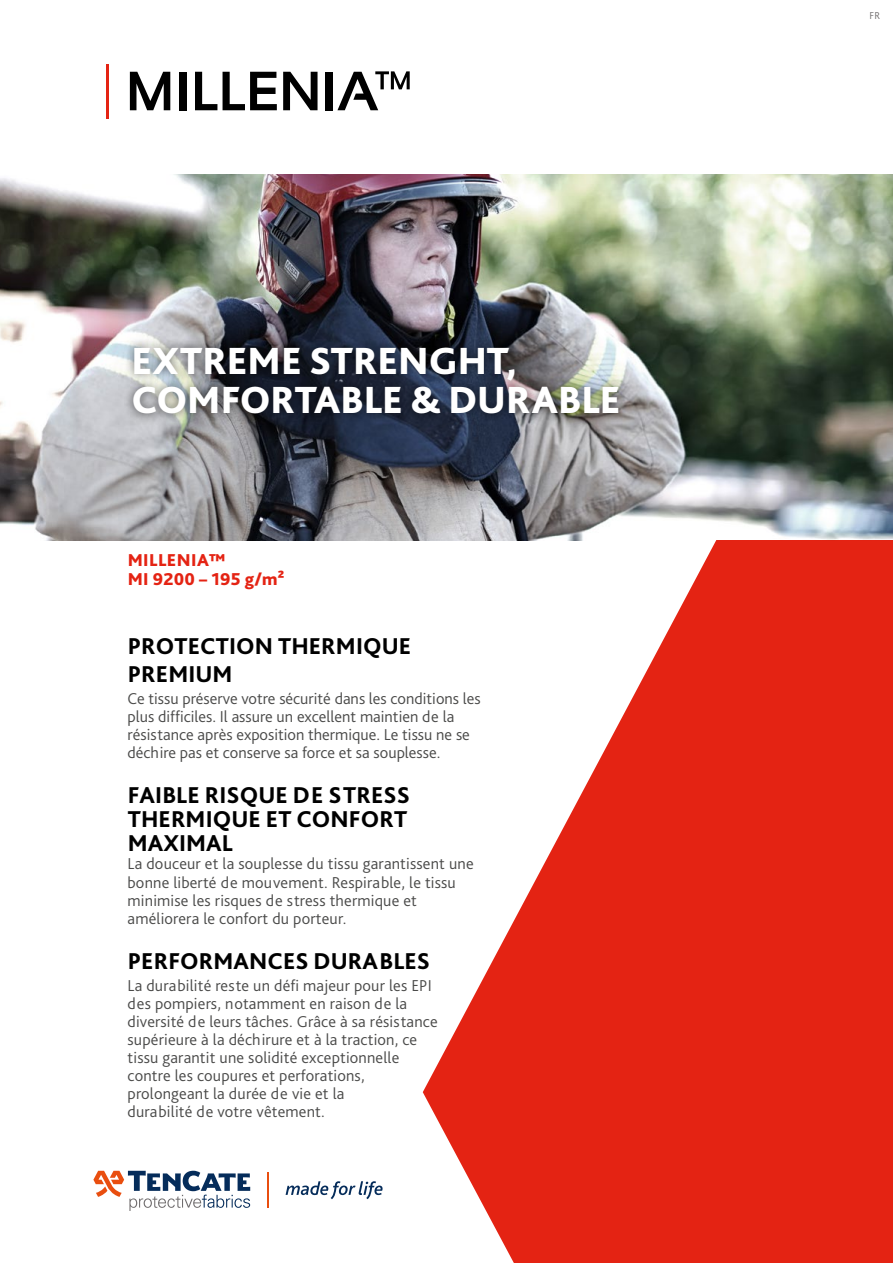
<style>
.page{position:relative;width:893px;height:1263px;background:#fff}
.page>*{position:absolute;margin:0;border:0;box-sizing:border-box;transform-origin:0 0}
.t1{font:800 39.6px/39.6px "Bliss Pro";color:#fff}
.t2{font:800 24px/24px "Bliss Pro";letter-spacing:.005em;color:#000}
.t3{font:800 18px/19.2px "Bliss Pro";letter-spacing:.025em;color:#e42313}
.t4{font:300 16.5px/18px "Bliss Pro";letter-spacing:.01em;color:#4a4a49}
.t5{font:300 10.5px "Bliss Pro";color:#6f6c6d}
</style>
<div class="page">
<svg style="left:286px;top:1181px;width:97px;height:18px"></svg>
<svg style="left:93px;top:1171px;width:157px;height:40px"></svg>
<hr style="left:267px;top:1173px;width:2px;height:35px;background:#e94e0f">
<svg style="left:423px;top:540px;width:470px;height:723px;fill:#e42313"></svg>
<svg style="left:130px;top:72px;width:40px;height:38px"></svg>
<div style="left:179px;top:72px;width:7px;height:38px;background:#000"></div>
<svg style="left:195px;top:72px;width:22px;height:38px"></svg>
<svg style="left:223px;top:72px;width:54px;height:38px"></svg>
<svg style="left:283px;top:72px;width:35px;height:38px"></svg>
<div style="left:326px;top:72px;width:7px;height:38px;background:#000"></div>
<svg style="left:337px;top:71px;width:73px;height:39px"></svg>
<hr style="left:106px;top:65px;width:3px;height:54px;background:#e42313">
<img style="left:0;top:175px;width:893px;height:365px">
<div style="left:124px;top:338px;width:503px;height:86px;background:#000;opacity:.6"></div>
<h1 class="t1" style="left:131px;top:340px;width:491px">EXTREME STRENGHT,<br>COMFORTABLE &amp; DURABLE</h1>
<p class="t3" style="left:128px;top:550px;width:158px">MILLENIA™<br>MI 9200 – 195 g/m²</p>
<h2 class="t2" style="left:128px;top:631px;width:285px;line-height:27.8px">PROTECTION THERMIQUE<br>PREMIUM</h2>
<p class="t4" style="left:128px;top:690px;width:355px">Ce tissu préserve votre sécurité dans les conditions les plus difficiles. Il assure un excellent maintien de la résistance après exposition thermique. Le tissu ne se déchire pas et conserve sa force et sa souplesse.</p>
<h2 class="t2" style="left:128px;top:783px;width:284px;text-align:justify">FAIBLE RISQUE DE STRESS THERMIQUE ET CONFORT MAXIMAL</h2>
<p class="t4" style="left:128px;top:855px;width:348px">La douceur et la souplesse du tissu garantissent une bonne liberté de mouvement. Respirable, le tissu minimise les risques de stress thermique et améliorera le confort du porteur.</p>
<h2 class="t2" style="left:128px;top:948px;width:304px">PERFORMANCES DURABLES</h2>
<p class="t4" style="left:128px;top:976px;width:312px">La durabilité reste un défi majeur pour les EPI des pompiers, notamment en raison de la diversité de leurs tâches. Grâce à sa résistance supérieure à la déchirure et à la traction, ce tissu garantit une solidité exceptionnelle contre les coupures et perforations, prolongeant la durée de vie et la<br>durabilité de votre vêtement.</p>
<p class="t5" style="left:869px;top:9px;width:12px">FR</p>
</div>
